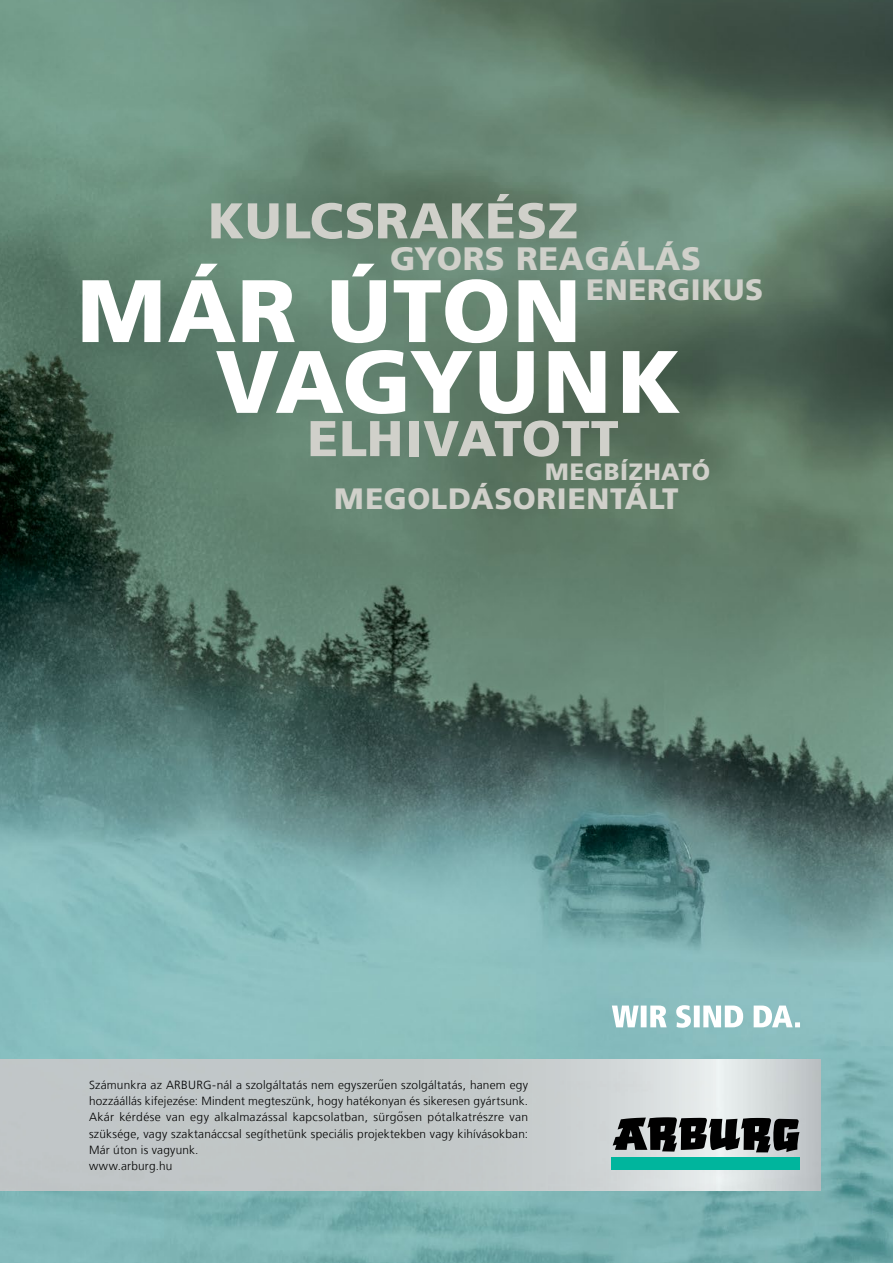
<style>
.page{position:relative;width:893px;height:1263px;background:#fff}
.page>*{position:absolute;margin:0;border:0;box-sizing:border-box;transform-origin:0 0}
.t1{font:900 88.5px/70.8px "Frutiger LT Com";letter-spacing:.015em;color:#fff}
.t2{font:900 50.1px "Frutiger LT Com";letter-spacing:.015em;color:#d0d0ca}
.t3{font:900 32.4px "Frutiger LT Com";letter-spacing:.02em;color:#d0d0ca}
.t4{font:900 29.55px "Frutiger LT Com";letter-spacing:.02em;color:#d0d0ca}
.t5{font:900 23.55px "Frutiger LT Com";letter-spacing:.02em;color:#d0d0ca}
.t6{font:300 11.85px/16.2px "Frutiger LT Com";letter-spacing:.02em;color:#000}
</style>
<div class="page">
<img style="left:0;top:0;width:893px;height:1263px">
<img style="left:0;top:1059px;width:821px;height:132px">
<svg style="left:613px;top:1117px;width:186px;height:35px;background:#454647"></svg>
<div style="left:612px;top:1158px;width:188px;height:12px;background:#00b59d"></div>
<svg style="left:612px;top:1005px;width:188px;height:23px"></svg>
<svg style="left:175px;top:1235px;width:9px;height:28px"></svg>
<h2 class="t2" style="left:208px;top:190px;width:372px">KULCSRAKÉSZ</h2>
<h3 class="t3" style="left:390px;top:239px;width:312px">GYORS REAGÁLÁS</h3>
<h1 class="t1" style="left:215px;top:275px;width:467px;text-indent:-138px">MÁR ÚTON<br>VAGYUNK</h1>
<h2 class="t2" style="left:308px;top:408px;width:313px">ELHIVATOTT</h2>
<h3 class="t4" style="left:334px;top:481px;width:346px">MEGOLDÁSORIENTÁLT</h3>
<h3 class="t4" style="left:586px;top:271px;width:178px">ENERGIKUS</h3>
<h3 class="t5" style="left:545px;top:458px;width:166px">MEGBÍZHATÓ</h3>
<p class="t6" style="left:89px;top:1077px;width:441px">Számunkra az ARBURG-nál a szolgáltatás nem egyszerűen szolgáltatás, hanem egy hozzáállás kifejezése: Mindent megteszünk, hogy hatékonyan és sikeresen gyártsunk.<br>Akár kérdése van egy alkalmazással kapcsolatban, sürgősen pótalkatrészre van szüksége, vagy szaktanáccsal segíthetünk speciális projektekben vagy kihívásokban:<br>Már úton is vagyunk.<br>www.arburg.hu</p>
</div>
